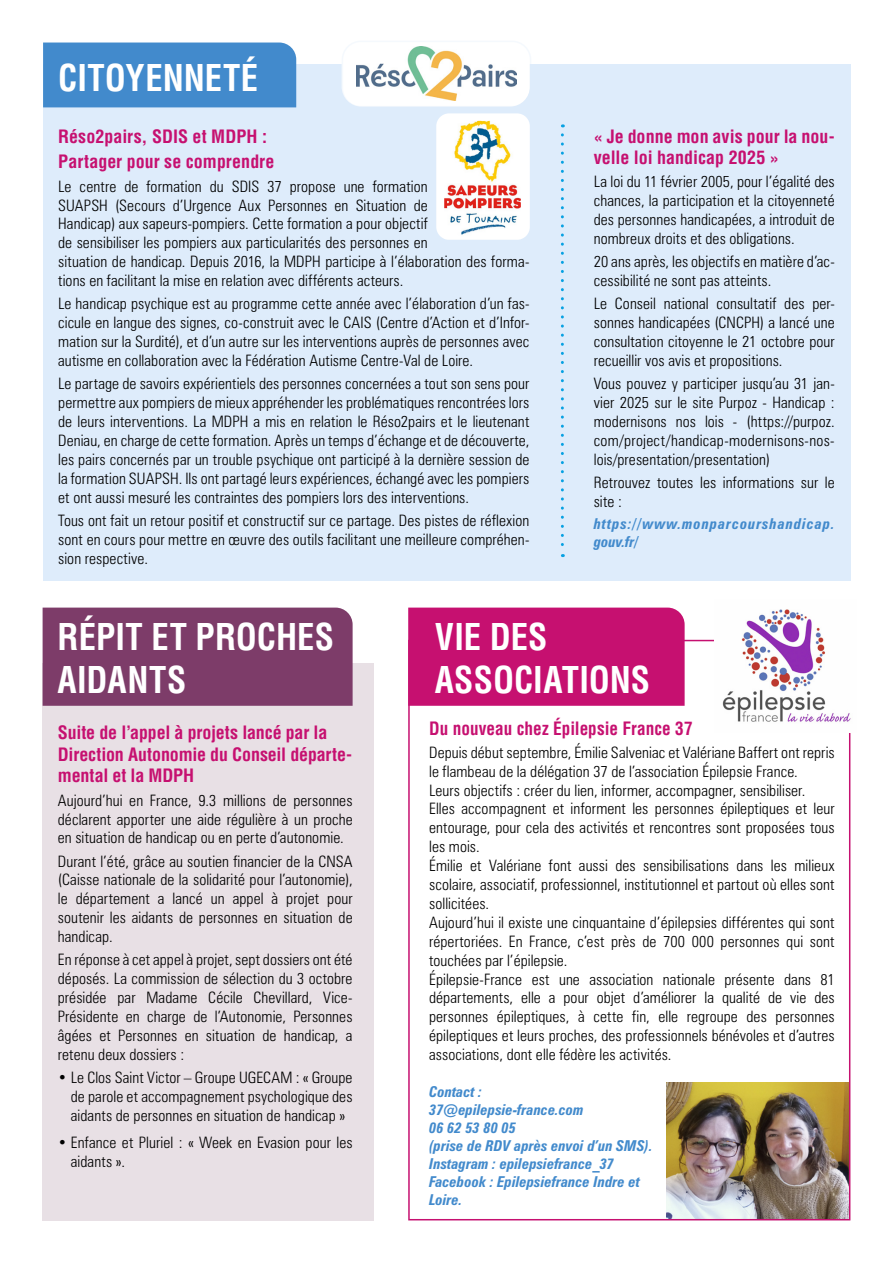
<style>
.page{position:relative;width:893px;height:1263px;background:#fff}
.page>*{position:absolute;margin:0;border:0;box-sizing:border-box;transform-origin:0 0}
.t1{font:700 condensed 36px/43.2px "Helvetica LT Std";color:#fff;scale:.96 1}
.t2{font:700 condensed 18px/21.6px "Helvetica LT Std";color:#c61070}
.t3{font:700 condensed 18px "Helvetica LT Std";color:#c61070;scale:.96 1}
.t4{font:300 condensed 15.75px/18.9px "Zurich BT";letter-spacing:.005em;color:#000;text-align:justify}
.t5{font:italic 700 condensed 15px/18px "Zurich BT";color:#428acc}
.t6{font:italic 700 condensed 15px/18px "Zurich BT";letter-spacing:.06em;color:#428acc}
</style>
<div class="page">
<img style="left:666px;top:1082px;width:181px;height:135px">
<div style="left:43px;top:64px;width:807px;height:516px;background:#deecfb"></div>
<div style="left:43px;top:43px;width:253px;height:64px;background:#428acc"></div>
<div style="left:43px;top:662px;width:331px;height:558px;background:#e8e0e5"></div>
<div style="left:43px;top:608px;width:310px;height:98px;background:#7d3c69"></div>
<div style="left:408px;top:608px;width:277px;height:98px;background:#c61070"></div>
<img style="left:722px;top:609px;width:129px;height:113px">
<div style="left:342px;top:41px;width:188px;height:66px;background:#fff;border-radius:20px"></div>
<img style="left:357px;top:46px;width:160px;height:54px">
<div style="left:342px;top:41px;width:189px;height:66px;border:2px solid #deecfb;border-radius:18px"></div>
<svg style="left:561px;top:135px;width:3px;height:422px"></svg>
<div style="left:436px;top:113px;width:94px;height:127px;background:#fff;border-radius:13px"></div>
<img style="left:444px;top:121px;width:77px;height:114px">
<h1 class="t1" style="left:58px;top:56px;width:210px">CITOYENNETÉ</h1>
<p class="t2" style="left:58px;top:123px;width:218px;line-height:25.8px">Réso2pairs, SDIS et MDPH :<br>Partager pour se comprendre</p>
<p class="t4" style="left:58px;top:176px;width:473px;text-align:left">Le centre de formation du SDIS 37 propose une formation<br>SUAPSH (Secours d’Urgence Aux Personnes en Situation de<br>Handicap) aux sapeurs-pompiers. Cette formation a pour objectif<br>de sensibiliser les pompiers aux particularités des personnes en<br>situation de handicap. Depuis 2016, la MDPH participe à l’élaboration des forma&shy;tions en facilitant la mise en relation avec différents acteurs.</p>
<p class="t4" style="left:58px;top:294px;width:473px">Le handicap psychique est au programme cette année avec l’élaboration d’un fas&shy;cicule en langue des signes, co-construit avec le CAIS (Centre d’Action et d’Infor&shy;mation sur la Surdité), et d’un autre sur les interventions auprès de personnes avec autisme en collaboration avec la Fédération Autisme Centre-Val de Loire.</p>
<p class="t4" style="left:58px;top:374px;width:473px">Le partage de savoirs expérientiels des personnes concernées a tout son sens pour permettre aux pompiers de mieux appréhender les problématiques rencontrées lors de leurs interventions. La MDPH a mis en relation le Réso2pairs et le lieutenant Deniau, en charge de cette formation. Après un temps d’échange et de découverte, les pairs concernés par un trouble psychique ont participé à la dernière session de la formation SUAPSH. Ils ont partagé leurs expériences, échangé avec les pompiers et ont aussi mesuré les contraintes des pompiers lors des interventions.</p>
<p class="t4" style="left:58px;top:510px;width:473px">Tous ont fait un retour positif et constructif sur ce partage. Des pistes de réflexion sont en cours pour mettre en œuvre des outils facilitant une meilleure compréhen&shy;sion respective.</p>
<p class="t2" style="left:594px;top:125px;width:242px">« Je donne mon avis pour la nou&shy;velle loi handicap 2025 »</p>
<p class="t4" style="left:594px;top:172px;width:242px">La loi du 11 février 2005, pour l’égalité des chances, la participation et la citoyenneté des personnes handicapées, a introduit de nombreux droits et des obligations.</p>
<p class="t4" style="left:594px;top:252px;width:242px">20 ans après, les objectifs en matière d’ac&shy;cessibilité ne sont pas atteints.</p>
<p class="t4" style="left:594px;top:294px;width:242px">Le Conseil national consultatif des per&shy;sonnes handicapées (CNCPH) a lancé une consultation citoyenne le 21 octobre pour recueillir vos avis et propositions.</p>
<p class="t4" style="left:594px;top:374px;width:242px">Vous pouvez y participer jusqu’au 31 jan&shy;vier 2025 sur le site Purpoz - Handicap : modernisons nos lois - (https://purpoz. com/project/handicap-modernisons-nos&shy;lois/presentation/presentation)</p>
<p class="t4" style="left:594px;top:473px;width:242px">Retrouvez toutes les informations sur le site :</p>
<p class="t6" style="left:594px;top:515px;width:243px">https://www.monparcourshandicap. gouv.fr/</p>
<h1 class="t1" style="left:57px;top:615px;width:290px">RÉPIT ET PROCHES<br>AIDANTS</h1>
<p class="t2" style="left:58px;top:722px;width:296px">Suite de l’appel à projets lancé par la<br>Direction Autonomie du Conseil départe&shy;mental et la MDPH</p>
<p class="t4" style="left:58px;top:790px;width:296px">Aujourd’hui en France, 9.3 millions de personnes déclarent apporter une aide régulière à un proche en situation de handicap ou en perte d’autonomie.</p>
<p class="t4" style="left:58px;top:851px;width:296px">Durant l’été, grâce au soutien financier de la CNSA (Caisse nationale de la solidarité pour l’autonomie), le département a lancé un appel à projet pour soutenir les aidants de personnes en situation de handicap.</p>
<p class="t4" style="left:58px;top:950px;width:296px">En réponse à cet appel à projet, sept dossiers ont été déposés. La commission de sélection du 3 octobre présidée par Madame Cécile Chevillard, Vice-Présidente en charge de l’Autonomie, Personnes âgées et Personnes en situation de handicap, a retenu deux dossiers :</p>
<p class="t4" style="left:71px;top:1068px;width:283px;text-indent:-13px">• Le Clos Saint Victor – Groupe UGECAM : « Groupe de parole et accompagnement psychologique des aidants de personnes en situation de handicap »</p>
<p class="t4" style="left:71px;top:1133px;width:283px;text-indent:-13px">• Enfance et Pluriel : « Week en Evasion pour les aidants ».</p>
<h1 class="t1" style="left:435px;top:615px;width:226px">VIE DES<br>ASSOCIATIONS</h1>
<p class="t3" style="left:429px;top:717px;width:276px">Du nouveau chez Épilepsie France 37</p>
<p class="t4" style="left:429px;top:742px;width:407px;text-align:left">Depuis début septembre, Émilie Salveniac et Valériane Baffert ont repris le flambeau de la délégation 37 de l’association Épilepsie France.<br>Leurs objectifs : créer du lien, informer, accompagner, sensibiliser.<br>Elles accompagnent et informent les personnes épileptiques et leur entourage, pour cela des activités et rencontres sont proposées tous les mois.<br>Émilie et Valériane font aussi des sensibilisations dans les milieux scolaire, associatif, professionnel, institutionnel et partout où elles sont sollicitées.<br>Aujourd’hui il existe une cinquantaine d’épilepsies différentes qui sont répertoriées. En France, c’est près de 700 000 personnes qui sont touchées par l’épilepsie.<br>Épilepsie-France est une association nationale présente dans 81 départements, elle a pour objet d’améliorer la qualité de vie des personnes épileptiques, à cette fin, elle regroupe des personnes épileptiques et leurs proches, des professionnels bénévoles et d’autres associations, dont elle fédère les activités.</p>
<p class="t5" style="left:429px;top:1082px;width:225px">Contact :<br>37@epilepsie-france.com<br>06 62 53 80 05<br>(prise de RDV après envoi d’un SMS).<br>Instagram : epilepsiefrance_37<br>Facebook : Epilepsiefrance Indre et<br>Loire.</p>
</div>
